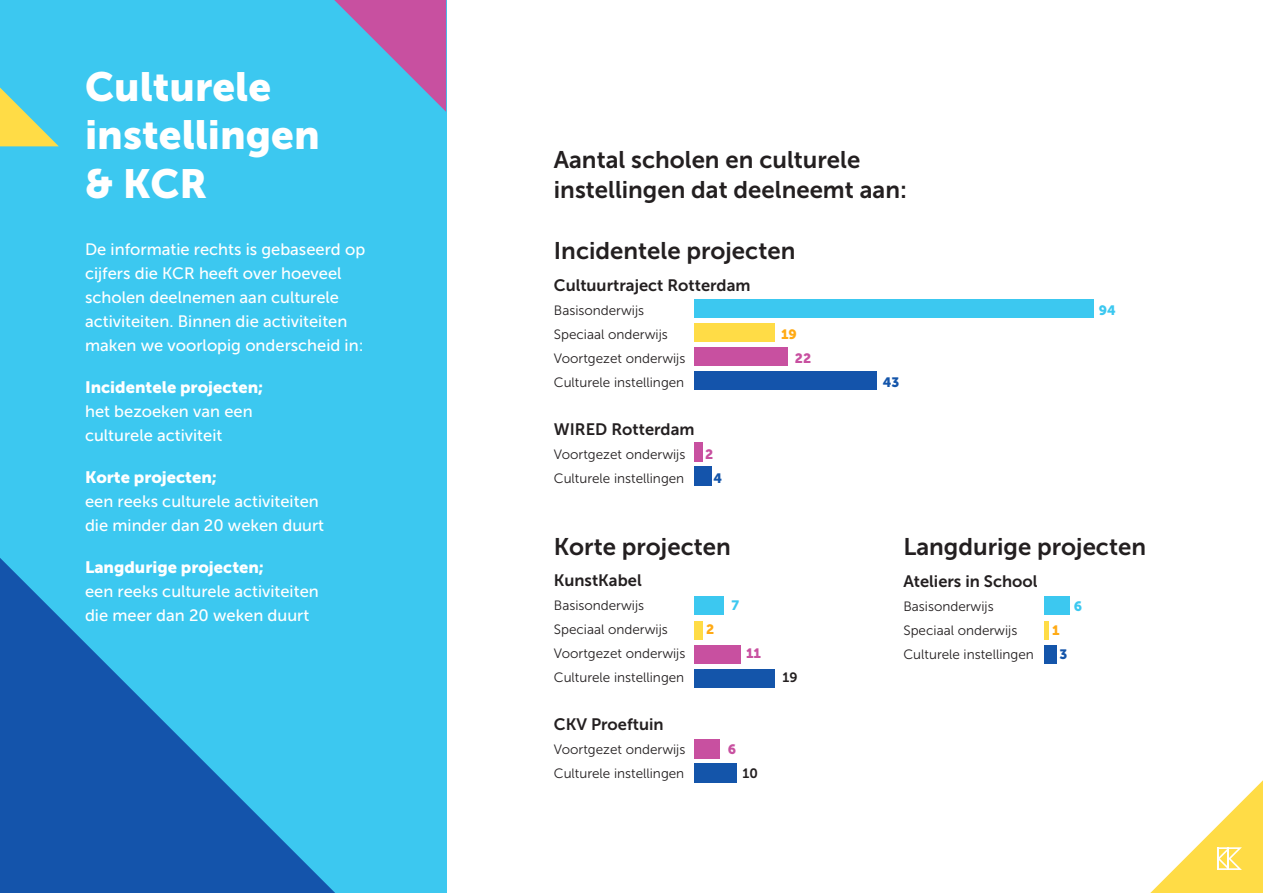
<style>
.page{position:relative;width:1263px;height:893px;background:#fff}
.page>*{position:absolute;margin:0;border:0;box-sizing:border-box;transform-origin:0 0}
.List_Paragraph{font:40.5px "Museo Sans 900";color:#fff}
.kop2{font:24px/30px "Museo Sans 700";color:#231f20}
.inleiding{font:16.5px/24px "Museo Sans 500";color:#fff}
.platte{font:16.5px/24px "Museo Sans 500";color:#fff}
.subkop{font:16.5px "Museo Sans 700";color:#231f20}
.basis{font:13.5px "Museo Sans 300";color:#231f20}
.subkop-2{font:13.5px "Museo Sans 300";color:#231f20}
.basis-2{font:13.5px "Museo Sans 900";color:#c850a0}
.basis-3{font:13.5px "Museo Sans 900";color:#3cc8f0}
.basis-4{font:13.5px "Museo Sans 900";color:#ffaa14}
.basis-5{font:13.5px "Museo Sans 900";color:#1455aa}
.basis-6{font:13.5px "Museo Sans 700";color:#231f20}
.subkop-3{font:13.5px "Museo Sans 900";color:#c850a0}
.s1{font-family:"Museo Sans 900"}
</style>
<div class="page">
<div style="left:0;top:0;width:446px;height:893px;background:#3cc8f0"></div>
<svg style="left:0;top:558px;width:335px;height:335px"></svg>
<div style="left:694px;top:739px;width:26px;height:19px;background:#c850a0"></div>
<div style="left:694px;top:763px;width:43px;height:19px;background:#1455aa"></div>
<div style="left:694px;top:596px;width:30px;height:19px;background:#3cc8f0"></div>
<div style="left:694px;top:621px;width:9px;height:18px;background:#ffdc46"></div>
<div style="left:694px;top:645px;width:47px;height:19px;background:#c850a0"></div>
<div style="left:694px;top:669px;width:81px;height:19px;background:#1455aa"></div>
<div style="left:1044px;top:596px;width:25px;height:19px;background:#3cc8f0"></div>
<hr style="left:1044px;top:621px;width:4px;height:18px;background:#ffdc46">
<div style="left:1044px;top:645px;width:13px;height:19px;background:#1455aa"></div>
<div style="left:694px;top:299px;width:400px;height:19px;background:#3cc8f0"></div>
<div style="left:694px;top:323px;width:81px;height:19px;background:#ffdc46"></div>
<div style="left:694px;top:347px;width:94px;height:19px;background:#c850a0"></div>
<div style="left:694px;top:371px;width:183px;height:19px;background:#1454ab"></div>
<div style="left:694px;top:443px;width:9px;height:19px;background:#c850a0"></div>
<div style="left:694px;top:467px;width:17px;height:19px;background:#1454ab"></div>
<svg style="left:0;top:88px;width:59px;height:58px"></svg>
<svg style="left:1150px;top:780px;width:113px;height:113px"></svg>
<svg style="left:334px;top:0;width:112px;height:112px"></svg>
<p class="List_Paragraph" style="left:85px;top:63px;width:188px">Culturele</p>
<p class="List_Paragraph" style="left:85px;top:112px;width:236px">instellingen</p>
<p class="List_Paragraph" style="left:85px;top:161px;width:124px">&amp; KCR</p>
<p class="platte" style="left:85px;top:237px;width:282px">De informatie rechts is gebaseerd op cijfers die KCR heeft over hoeveel scholen deelnemen aan culturele activiteiten. Binnen die activiteiten maken we voorlopig onderscheid in:</p>
<p class="inleiding" style="left:85px;top:375px;width:180px"><span class="s1">Incidentele projecten; </span>het bezoeken van een culturele activiteit</p>
<p class="inleiding" style="left:85px;top:465px;width:241px"><span class="s1">Korte projecten;<br></span>een reeks culturele activiteiten die minder dan 20 weken duurt</p>
<p class="inleiding" style="left:85px;top:555px;width:235px"><span class="s1">Langdurige projecten;<br></span>een reeks culturele activiteiten die meer dan 20 weken duurt</p>
<p class="kop2" style="left:554px;top:145px;width:355px">Aantal scholen en culturele instellingen dat deelneemt aan:</p>
<p class="kop2" style="left:554px;top:236px;width:243px">Incidentele projecten</p>
<p class="subkop" style="left:554px;top:276px;width:198px">Cultuurtraject Rotterdam</p>
<p class="basis" style="left:554px;top:303px;width:92px">Basisonderwijs</p>
<p class="basis-3" style="left:1099px;top:302px;width:19px">94</p>
<p class="basis" style="left:554px;top:327px;width:115px">Speciaal onderwijs</p>
<p class="basis-4" style="left:781px;top:326px;width:17px">19</p>
<p class="basis" style="left:554px;top:351px;width:133px">Voortgezet onderwijs</p>
<p class="basis-2" style="left:795px;top:350px;width:18px">22</p>
<p class="basis" style="left:554px;top:375px;width:132px">Culturele instellingen</p>
<p class="basis-5" style="left:883px;top:374px;width:18px">43</p>
<p class="subkop" style="left:554px;top:420px;width:142px">WIRED Rotterdam</p>
<p class="subkop-2" style="left:554px;top:447px;width:133px">Voortgezet onderwijs</p>
<p class="subkop-3" style="left:705px;top:446px;width:10px">2</p>
<p class="basis" style="left:554px;top:471px;width:132px">Culturele instellingen</p>
<p class="basis-5" style="left:713px;top:470px;width:10px">4</p>
<p class="kop2" style="left:554px;top:531px;width:178px">Korte projecten</p>
<p class="subkop" style="left:554px;top:571px;width:89px">KunstKabel</p>
<p class="basis" style="left:554px;top:598px;width:92px">Basisonderwijs</p>
<p class="basis-3" style="left:731px;top:598px;width:9px">7</p>
<p class="basis" style="left:554px;top:622px;width:115px">Speciaal onderwijs</p>
<p class="basis-4" style="left:706px;top:622px;width:10px">2</p>
<p class="basis" style="left:554px;top:646px;width:133px">Voortgezet onderwijs</p>
<p class="basis-2" style="left:746px;top:646px;width:16px">11</p>
<p class="basis" style="left:554px;top:670px;width:132px">Culturele instellingen</p>
<p class="basis-6" style="left:782px;top:670px;width:17px">19</p>
<p class="subkop" style="left:554px;top:715px;width:111px">CKV Proeftuin</p>
<p class="basis" style="left:554px;top:742px;width:133px">Voortgezet onderwijs</p>
<p class="basis-2" style="left:728px;top:742px;width:10px">6</p>
<p class="basis" style="left:554px;top:766px;width:132px">Culturele instellingen</p>
<p class="basis-6" style="left:742px;top:766px;width:17px">10</p>
<p class="kop2" style="left:903px;top:532px;width:244px">Langdurige projecten</p>
<p class="subkop" style="left:903px;top:572px;width:136px">Ateliers in School</p>
<p class="basis" style="left:903px;top:599px;width:92px">Basisonderwijs</p>
<p class="basis-3" style="left:1074px;top:598px;width:10px">6</p>
<p class="basis" style="left:903px;top:623px;width:115px">Speciaal onderwijs</p>
<p class="basis-4" style="left:1052px;top:622px;width:9px">1</p>
<p class="basis" style="left:903px;top:647px;width:132px">Culturele instellingen</p>
<p class="basis-5" style="left:1059px;top:646px;width:9px">3</p>
</div>
